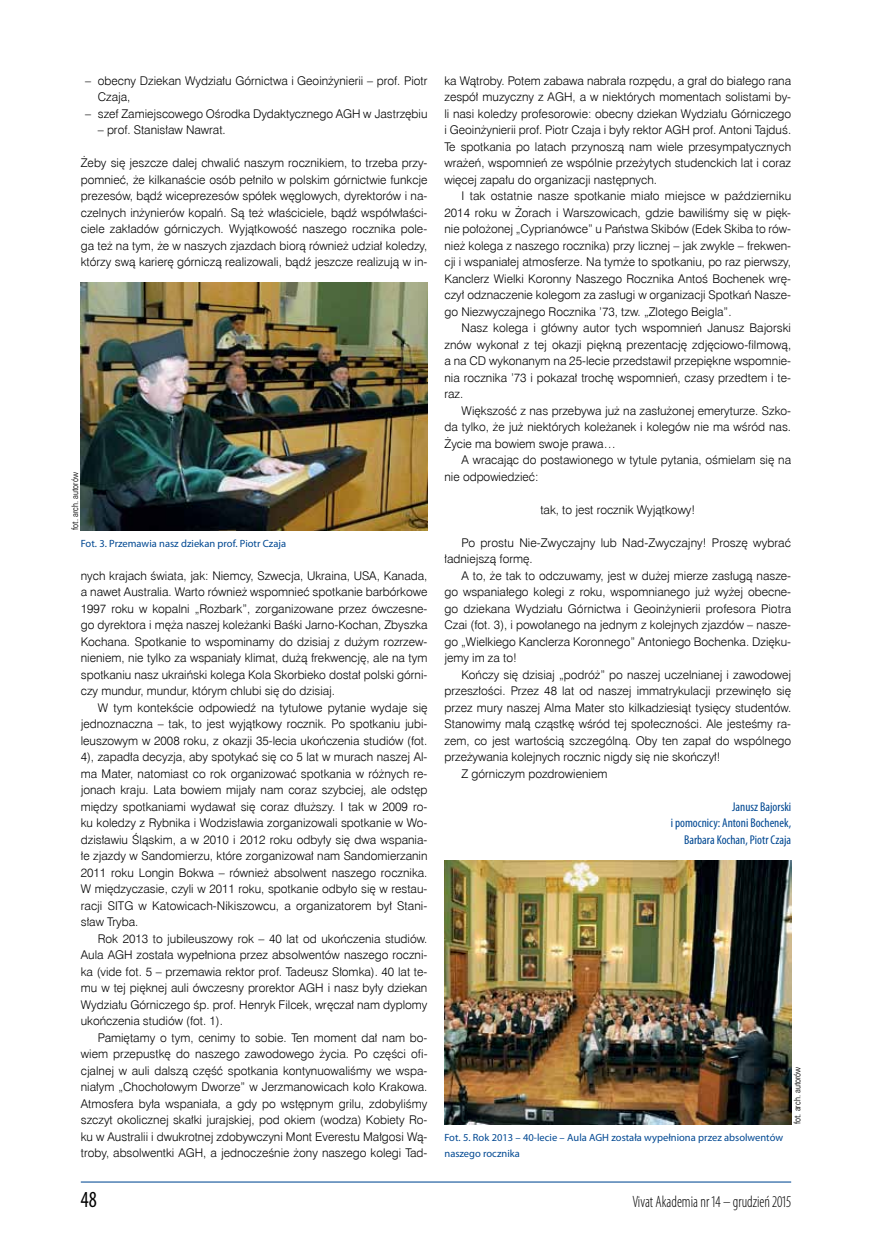
<style>
.page{position:relative;width:872px;height:1242px;background:#fff}
.page>*{position:absolute;margin:0;border:0;box-sizing:border-box;transform-origin:0 0}
.t1{font:condensed 23.1px "Myriad Pro";color:#000;scale:.91 1}
.t2{font:300 condensed 16.5px "Myriad Pro";color:#000;scale:.91 1}
.t3{font:condensed 12.75px/16.5px "Myriad Pro";color:#004892;text-align:right}
.t4{font:12px/16.5px "Swis 721 Lt EU";color:#000;text-align:justify}
.t5{font:10.5px/16.5px "Myriad Pro";color:#004892}
.t6{font:9px "Zurich Lt Cn EU";color:#000}
</style>
<div class="page">
<hr style="left:81px;top:1181px;width:710px;height:1px;background:#004892">
<img style="left:81px;top:283px;width:346px;height:247px">
<img style="left:444px;top:860px;width:347px;height:264px">
<p class="t4" style="left:98px;top:72px;width:331px;text-indent:-13px">– obecny Dziekan Wydziału Górnictwa i Geoinżynierii – prof. Piotr<br>Czaja,</p>
<p class="t4" style="left:85px;top:105px;width:344px">– szef Zamiejscowego Ośrodka Dydaktycznego AGH w Jastrzębiu</p>
<p class="t4" style="left:98px;top:122px;width:129px">– prof. Stanisław Nawrat.</p>
<p class="t4" style="left:81px;top:155px;width:348px">Żeby się jeszcze dalej chwalić naszym rocznikiem, to trzeba przy&shy;pomnieć, że kilkanaście osób pełniło w polskim górnictwie funkcje prezesów, bądź wiceprezesów spółek węglowych, dyrektorów i na&shy;czelnych inżynierów kopalń. Są też właściciele, bądź współwłaści&shy;ciele zakładów górniczych. Wyjątkowość naszego rocznika pole&shy;ga też na tym, że w naszych zjazdach biorą również udział koledzy, którzy swą karierę górniczą realizowali, bądź jeszcze realizują w in-</p>
<p class="t6" style="left:69px;top:530px;width:59px;rotate:-90deg">fot. arch. autorów</p>
<p class="t5" style="left:81px;top:535px;width:207px">Fot. 3. Przemawia nasz dziekan prof. Piotr Czaja</p>
<p class="t4" style="left:81px;top:567px;width:348px">nych krajach świata, jak: Niemcy, Szwecja, Ukraina, USA, Kanada, a nawet Australia. Warto również wspomnieć spotkanie barbórkowe 1997 roku w kopalni „Rozbark”, zorganizowane przez ówczesne&shy;go dyrektora i męża naszej koleżanki Baśki Jarno-‑ Kochan, Zbyszka Kochana. Spotkanie to wspominamy do dzisiaj z dużym rozrzew&shy;nieniem, nie tylko za wspaniały klimat, dużą frekwencję, ale na tym spotkaniu nasz ukraiński kolega Kola Skorbieko dostał polski górni&shy;czy mundur, mundur, którym chlubi się do dzisiaj.</p>
<p class="t4" style="left:81px;top:699px;width:348px;text-indent:17px">W tym kontekście odpowiedź na tytułowe pytanie wydaje się jednoznaczna – tak, to jest wyjątkowy rocznik. Po spotkaniu jubi&shy;leuszowym w 2008 roku, z okazji 35-lecia ukończenia studiów (fot.<br>4), zapadła decyzja, aby spotykać się co 5 lat w murach naszej Al&shy;ma Mater, natomiast co rok organizować spotkania w różnych re&shy;jonach kraju. Lata bowiem mijały nam coraz szybciej, ale odstęp między spotkaniami wydawał się coraz dłuższy. I tak w 2009 ro&shy;ku koledzy z Rybnika i Wodzisławia zorganizowali spotkanie w Wo&shy;dzisławiu Śląskim, a w 2010 i 2012 roku odbyły się dwa wspania&shy;łe zjazdy w Sandomierzu, które zorganizował nam Sandomierzanin 2011 roku Longin Bokwa – również absolwent naszego rocznika.<br>W międzyczasie, czyli w 2011 roku, spotkanie odbyło się w restau&shy;racji SITG w Katowicach-Nikiszowcu, a organizatorem był Stani&shy;sław Tryba.</p>
<p class="t4" style="left:81px;top:930px;width:348px;text-indent:17px">Rok 2013 to jubileuszowy rok – 40 lat od ukończenia studiów.<br>Aula AGH została wypełniona przez absolwentów naszego roczni&shy;ka (vide fot. 5 – przemawia rektor prof. Tadeusz Słomka). 40 lat te&shy;mu w tej pięknej auli ówczesny prorektor AGH i nasz były dziekan Wydziału Górniczego śp. prof. Henryk Filcek, wręczał nam dyplomy ukończenia studiów (fot. 1).</p>
<p class="t4" style="left:81px;top:1029px;width:348px;text-indent:17px">Pamiętamy o tym, cenimy to sobie. Ten moment dał nam bo&shy;wiem przepustkę do naszego zawodowego życia. Po części ofi&shy;cjalnej w auli dalszą część spotkania kontynuowaliśmy we wspa&shy;niałym „Chochołowym Dworze” w Jerzmanowicach koło Krakowa.<br>Atmosfera była wspaniała, a gdy po wstępnym grilu, zdobyliśmy szczyt okolicznej skałki jurajskiej, pod okiem (wodza) Kobiety Ro&shy;ku w Australii i dwukrotnej zdobywczyni Mont Everestu Małgosi Wą&shy;troby, absolwentki AGH, a jednocześnie żony naszego kolegi Tad-</p>
<p class="t4" style="left:444px;top:72px;width:348px">ka Wątroby. Potem zabawa nabrała rozpędu, a grał do białego rana zespół muzyczny z AGH, a w niektórych momentach solistami by&shy;li nasi koledzy profesorowie: obecny dziekan Wydziału Górniczego i Geoinżynierii prof. Piotr Czaja i były rektor AGH prof. Antoni Tajduś.<br>Te spotkania po latach przynoszą nam wiele przesympatycznych wrażeń, wspomnień ze wspólnie przeżytych studenckich lat i coraz więcej zapału do organizacji następnych.</p>
<p class="t4" style="left:444px;top:188px;width:348px;text-indent:17px">I tak ostatnie nasze spotkanie miało miejsce w październiku 2014 roku w Żorach i Warszowicach, gdzie bawiliśmy się w pięk&shy;nie położonej „Cyprianówce” u Państwa Skibów (Edek Skiba to rów&shy;nież kolega z naszego rocznika) przy licznej – jak zwykle – frekwen&shy;cji i wspaniałej atmosferze. Na tymże to spotkaniu, po raz pierwszy, Kanclerz Wielki Koronny Naszego Rocznika Antoś Bochenek wrę&shy;czył odznaczenie kolegom za zasługi w organizacji Spotkań Nasze&shy;go Niezwyczajnego Rocznika ’73, tzw. „Zlotego Beigla”.</p>
<p class="t4" style="left:444px;top:320px;width:348px;text-indent:17px">Nasz kolega i główny autor tych wspomnień Janusz Bajorski znów wykonał z tej okazji piękną prezentację zdjęciowo-filmową, a na CD wykonanym na 25-lecie przedstawił przepiękne wspomnie&shy;nia rocznika ’73 i pokazał trochę wspomnień, czasy przedtem i te&shy;raz.</p>
<p class="t4" style="left:444px;top:402px;width:348px;text-indent:17px">Większość z nas przebywa już na zasłużonej emeryturze. Szko&shy;da tylko, że już niektórych koleżanek i kolegów nie ma wśród nas.<br>Życie ma bowiem swoje prawa…</p>
<p class="t4" style="left:444px;top:452px;width:348px;text-indent:17px">A wracając do postawionego w tytule pytania, ośmielam się na nie odpowiedzieć:</p>
<p class="t4" style="left:540px;top:501px;width:156px">tak, to jest rocznik Wyjątkowy!</p>
<p class="t4" style="left:444px;top:534px;width:348px;text-indent:17px">Po prostu Nie-Zwyczajny lub Nad-Zwyczajny! Proszę wybrać ładniejszą formę.</p>
<p class="t4" style="left:444px;top:567px;width:348px;text-indent:17px">A to, że tak to odczuwamy, jest w dużej mierze zasługą nasze&shy;go wspaniałego kolegi z roku, wspomnianego już wyżej obecne&shy;go dziekana Wydziału Górnictwa i Geoinżynierii profesora Piotra Czai (fot. 3), i powołanego na jednym z kolejnych zjazdów – nasze&shy;go „Wielkiego Kanclerza Koronnego” Antoniego Bochenka. Dzięku&shy;jemy im za to!</p>
<p class="t4" style="left:461px;top:666px;width:331px">Kończy się dzisiaj „podróż” po naszej uczelnianej i zawodowej</p>
<p class="t4" style="left:444px;top:683px;width:348px">przeszłości. Przez 48 lat od naszej immatrykulacji przewinęło się</p>
<p class="t4" style="left:444px;top:699px;width:348px">przez mury naszej Alma Mater sto kilkadziesiąt tysięcy studentów.</p>
<p class="t4" style="left:444px;top:716px;width:348px">Stanowimy małą cząstkę wśród tej społeczności. Ale jesteśmy ra-</p>
<p class="t4" style="left:444px;top:732px;width:348px">zem, co jest wartością szczególną. Oby ten zapał do wspólnego</p>
<p class="t4" style="left:444px;top:749px;width:277px">przeżywania kolejnych rocznic nigdy się nie skończył!</p>
<p class="t4" style="left:461px;top:765px;width:147px">Z górniczym pozdrowieniem</p>
<p class="t3" style="left:670px;top:798px;width:122px">Janusz Bajorski<br>i pomocnicy: Antoni Bochenek,<br>Barbara Kochan, Piotr Czaja</p>
<p class="t5" style="left:444px;top:1129px;width:340px">Fot. 5. Rok 2013 – 40-lecie – Aula AGH została wypełniona przez absolwentów naszego rocznika</p>
<p class="t6" style="left:791px;top:1124px;width:59px;rotate:-90deg">fot. arch. autorów</p>
<h1 class="t1" style="left:81px;top:1186px;width:19px">48</h1>
<h2 class="t2" style="left:632px;top:1192px;width:176px">Vivat Akademia nr 14 – grudzień 2015</h2>
</div>
